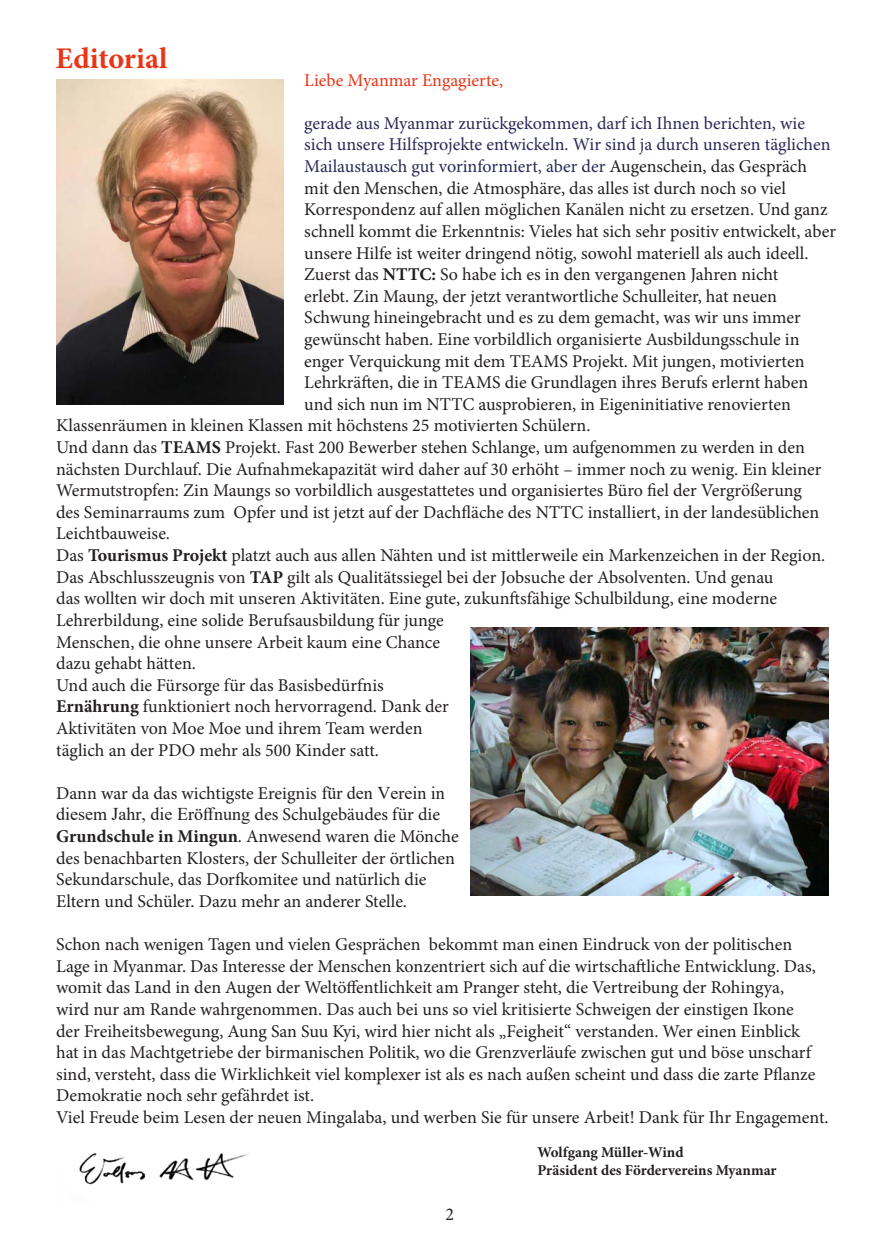
<style>
.page{position:relative;width:889px;height:1255px;background:#fff}
.page>*{position:absolute;margin:0;border:0;box-sizing:border-box;transform-origin:0 0}
.t1{font:700 30px "Minion Pro";color:#e93516}
.t2{font:18px/21.6px "Minion Pro";color:#231f20}
.t3{font:18px "Minion Pro";color:#282a55}
.t4{font:18px "Times New Roman";color:#231f20}
.t5{font:18px "Minion Pro";color:#e93516}
.t6{font:700 15px/18px "Minion Pro";letter-spacing:-.005em;color:#231f20}
.s1{color:#231f20}
.s2{font-weight:700}
.s3{font-family:"Times New Roman"}
.s4{font-family:"Minion Pro"}
</style>
<div class="page">
<img style="left:56px;top:80px;width:227px;height:324px">
<img style="left:471px;top:627px;width:357px;height:268px">
<img style="left:79px;top:1153px;width:170px;height:32px">
<h1 class="t1" style="left:56px;top:37px;width:113px">Editorial</h1>
<p class="t5" style="left:304px;top:68px;width:200px">Liebe Myanmar Engagierte,</p>
<p class="t3" style="left:304px;top:111px;width:502px">gerade aus Myanmar zurückgekommen, darf ich Ihnen berichten, wie</p>
<p class="t3" style="left:304px;top:133px;width:528px">sich unsere Hilfsprojekte entwickeln. Wir sind ja durch unseren täglichen</p>
<p class="t3" style="left:304px;top:154px;width:504px">Mailaustausch gut vorinformiert, aber der <span class="s1">Augenschein, das Gespräch</span></p>
<p class="t2" style="left:304px;top:177px;width:483px">mit den Menschen, die Atmosphäre, das alles ist durch noch so viel</p>
<p class="t2" style="left:304px;top:199px;width:525px">Korrespondenz auf allen möglichen Kanälen nicht zu ersetzen. Und ganz</p>
<p class="t2" style="left:304px;top:220px;width:533px">schnell kommt die Erkenntnis: Vieles hat sich sehr positiv entwickelt, aber</p>
<p class="t2" style="left:304px;top:242px;width:506px">unsere Hilfe ist weiter dringend nötig, sowohl materiell als auch ideell.</p>
<p class="t2" style="left:304px;top:264px;width:475px">Zuerst das <span class="s2">NTTC:</span> So habe ich es in den vergangenen Jahren nicht</p>
<p class="t2" style="left:304px;top:285px;width:474px">erlebt. Zin Maung, der jetzt verantwortliche Schulleiter, hat neuen</p>
<p class="t2" style="left:304px;top:307px;width:498px">Schwung hineingebracht und es zu dem gemacht, was wir uns immer</p>
<p class="t2" style="left:304px;top:328px;width:497px">gewünscht haben. Eine vorbildlich organisierte Ausbildungsschule in</p>
<p class="t2" style="left:304px;top:350px;width:502px">enger Verquickung mit dem TEAMS Projekt. Mit jungen, motivierten</p>
<p class="t2" style="left:304px;top:372px;width:505px">Lehrkräften, die in TEAMS die Grundlagen ihres Berufs erlernt haben</p>
<p class="t2" style="left:304px;top:393px;width:488px">und sich nun im NTTC ausprobieren, in Eigeninitiative renovierten</p>
<p class="t2" style="left:56px;top:415px;width:536px">Klassenräumen in kleinen Klassen mit höchstens 25 motivierten Schülern.</p>
<p class="t2" style="left:56px;top:436px;width:750px">Und dann das <span class="s2">TEAMS</span> Projekt. Fast 200 Bewerber stehen Schlange, um aufgenommen zu werden in den</p>
<p class="t2" style="left:56px;top:458px;width:767px">nächsten Durchlauf. Die Aufnahmekapazität wird daher auf 30 erhöht – immer noch zu wenig. Ein kleiner</p>
<p class="t2" style="left:56px;top:480px;width:747px">Wermutstropfen: Zin Maungs so vorbildlich ausgestattetes und organisiertes Büro fiel der Vergrößerung</p>
<p class="t2" style="left:56px;top:501px;width:765px">des Seminarraums zum Opfer und ist jetzt auf der Dachfläche des NTTC installiert, in der landesüblichen</p>
<p class="t2" style="left:56px;top:523px;width:115px">Leichtbauweise.</p>
<p class="t2" style="left:56px;top:544px;width:770px">Das <span class="s2">Tourismus Projekt</span> platzt auch aus allen Nähten und ist mittlerweile ein Markenzeichen in der Region.</p>
<p class="t2" style="left:56px;top:566px;width:719px">Das Abschlusszeugnis von <span class="s2">TAP</span> gilt als Qualitätssiegel bei der Jobsuche der Absolventen. Und genau</p>
<p class="t2" style="left:56px;top:588px;width:722px">das wollten wir doch mit unseren Aktivitäten. Eine gute, zukunftsfähige Schulbildung, eine moderne</p>
<p class="t2" style="left:56px;top:609px;width:389px">Lehrerbildung, eine solide Berufsausbildung für junge</p>
<p class="t2" style="left:56px;top:631px;width:385px">Menschen, die ohne unsere Arbeit kaum eine Chance</p>
<p class="t2" style="left:56px;top:652px;width:141px">dazu gehabt hätten.</p>
<p class="t2" style="left:56px;top:674px;width:329px">Und auch die Fürsorge für das Basisbedürfnis</p>
<p class="t2" style="left:56px;top:696px;width:394px"><span class="s2">Ernährung</span> funktioniert noch hervorragend. Dank der</p>
<p class="t2" style="left:56px;top:717px;width:368px">Aktivitäten von Moe Moe und ihrem Team werden</p>
<p class="t2" style="left:56px;top:739px;width:324px">täglich an der PDO mehr als 500 Kinder satt.</p>
<p class="t2" style="left:56px;top:782px;width:390px">Dann war da das wichtigste Ereignis <span class="s3">für den Verein in</span></p>
<p class="t4" style="left:56px;top:801px;width:385px">diesem Jahr, die Eröffnung <span class="s4">des Schulgebäudes für die</span></p>
<p class="t2" style="left:56px;top:825px;width:404px"><span class="s2">Grundschule in Mingun</span>. Anwesend waren die Mönche des benachbarten Klosters, der Schulleiter der örtlichen Sekundarschule, das Dorfkomitee und natürlich die Eltern und Schüler. Dazu mehr an anderer Stelle.</p>
<p class="t2" style="left:56px;top:933px;width:774px">Schon nach wenigen Tagen und vielen Gesprächen bekommt man einen Eindruck von der politischen Lage in Myanmar. Das Interesse der Menschen konzentriert sich auf die wirtschaftliche Entwicklung. Das, womit das Land in den Augen der Weltöffentlichkeit am Pranger steht, die Vertreibung der Rohingya,<br>wird nur am Rande wahrgenommen. Das auch bei uns so viel kritisierte Schweigen der einstigen Ikone<br>der Freiheitsbewegung, Aung San Suu Kyi, wird hier nicht als „Feigheit“ verstanden. Wer einen Einblick<br>hat in das Machtgetriebe der birmanischen Politik, wo die Grenzverläufe zwischen gut und böse unscharf sind, versteht, dass die Wirklichkeit viel komplexer ist als es nach außen scheint und dass die zarte Pflanze Demokratie noch sehr gefährdet ist.<br>Viel Freude beim Lesen der neuen Mingalaba, und werben Sie für unsere Arbeit! Dank für Ihr Engagement.</p>
<p class="t2" style="left:445px;top:1203px;width:10px">2</p>
<p class="t6" style="left:537px;top:1142px;width:241px">Wolfgang Müller-Wind<br>Präsident des Fördervereins Myanmar</p>
</div>
